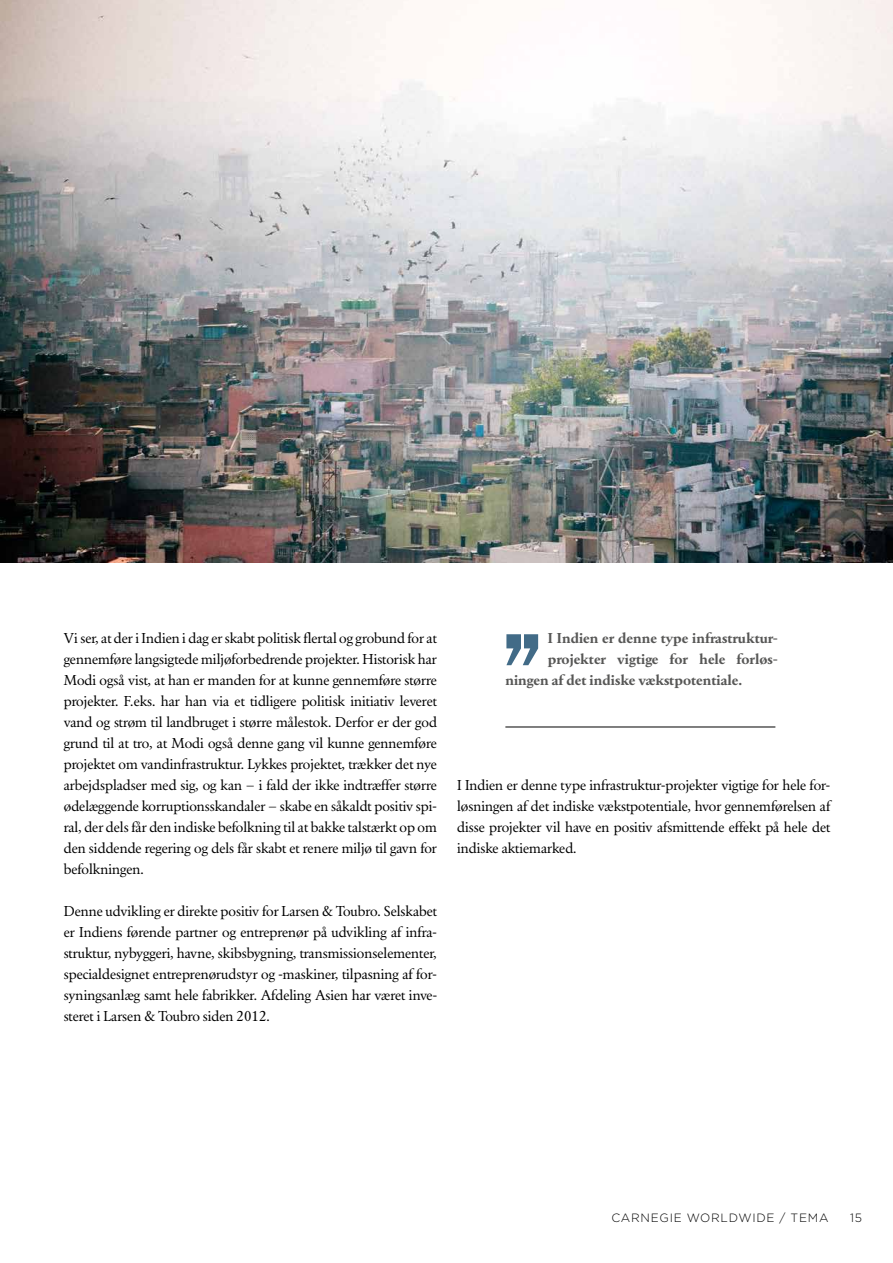
<style>
.page{position:relative;width:893px;height:1263px;background:#fff}
.page>*{position:absolute;margin:0;border:0;box-sizing:border-box;transform-origin:0 0}
.t1{font:15px/21px "Primo Serif";color:#000;text-align:justify}
.t2{font:700 15px "Primo Serif";color:#575756}
.t3{font:300 12px "Gotham";letter-spacing:.06em;color:#000}
</style>
<div class="page">
<img style="left:0;top:0;width:893px;height:563px">
<hr style="left:505px;top:727px;width:270px;height:1px;background:#000">
<svg style="left:506px;top:634px;width:32px;height:31px"></svg>
<p class="t1" style="left:64px;top:627px;width:375px">Vi ser, at der i Indien i dag er skabt politisk flertal og grobund for at gennemføre langsigtede miljøforbedrende projekter. Historisk har Modi også vist, at han er manden for at kunne gennemføre større projekter. F.eks. har han via et tidligere politisk initiativ leveret vand og strøm til landbruget i større målestok. Derfor er der god grund til at tro, at Modi også denne gang vil kunne gennemføre projektet om vandinfrastruktur. Lykkes projektet, trækker det nye arbejdspladser med sig, og kan – i fald der ikke indtræffer større ødelæggende korruptionsskandaler – skabe en såkaldt positiv spi&shy;ral, der dels får den indiske befolkning til at bakke talstærkt op om den siddende regering og dels får skabt et renere miljø til gavn for befolkningen.</p>
<p class="t1" style="left:64px;top:900px;width:375px">Denne udvikling er direkte positiv for Larsen &amp; Toubro. Selskabet er Indiens førende partner og entreprenør på udvikling af infra&shy;struktur, nybyggeri, havne, skibsbygning, transmissionselementer, specialdesignet entreprenørudstyr og -maskiner, tilpasning af for&shy;syningsanlæg samt hele fabrikker. Afdeling Asien har været inve&shy;steret i Larsen &amp; Toubro siden 2012.</p>
<p class="t2" style="left:548px;top:629px;width:231px">I Indien er denne type infrastruktur-</p>
<p class="t2" style="left:548px;top:650px;width:231px">projekter vigtige for hele forløs-</p>
<p class="t2" style="left:505px;top:671px;width:238px">ningen af det indiske vækstpotentiale.</p>
<p class="t1" style="left:457px;top:774px;width:375px">I Indien er denne type infrastruktur-projekter vigtige for hele for&shy;løsningen af det indiske vækstpotentiale, hvor gennemførelsen af disse projekter vil have en positiv afsmittende effekt på hele det indiske aktiemarked.</p>
<p class="t3" style="left:611px;top:1210px;width:219px">CARNEGIE WORLDWIDE / TEMA</p>
<p class="t3" style="left:850px;top:1210px;width:13px">15</p>
</div>
